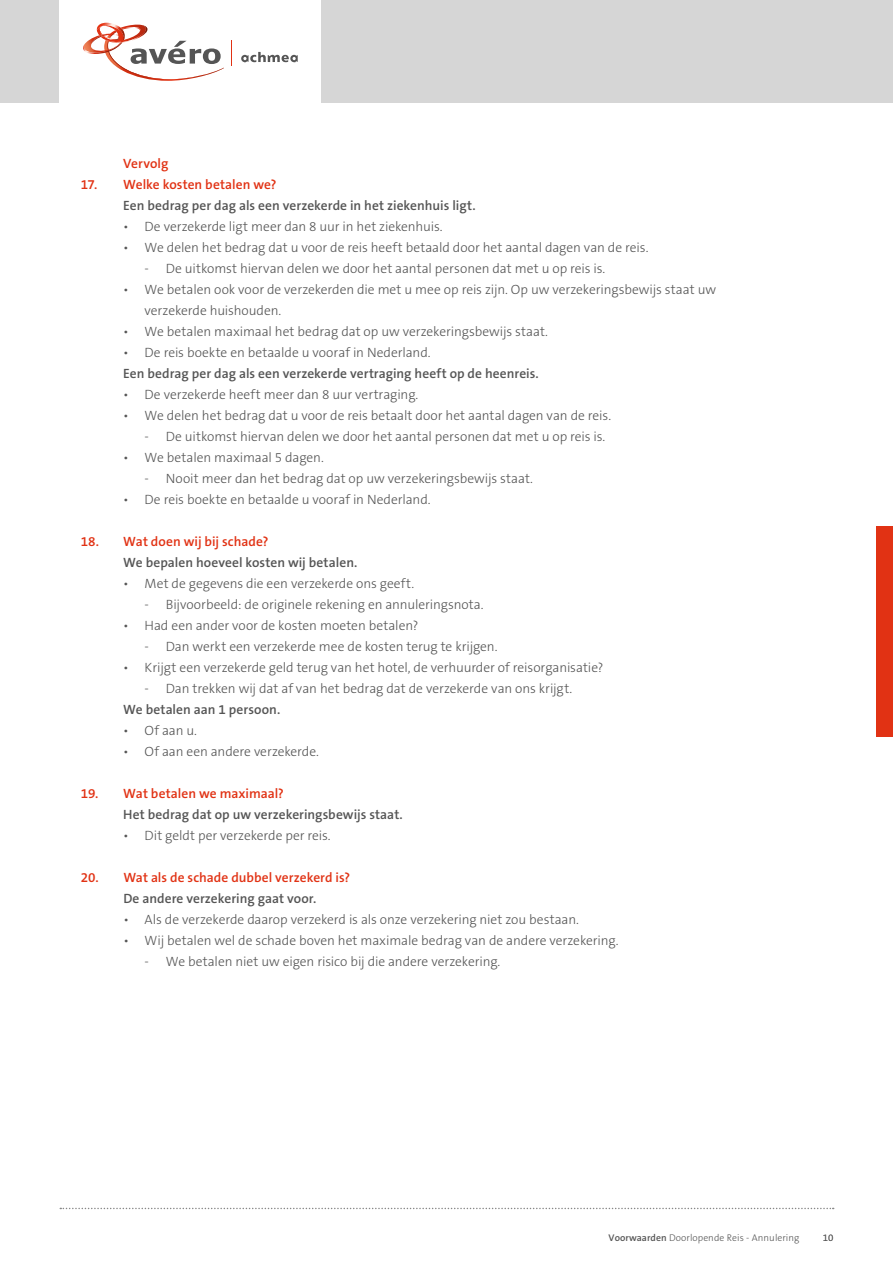
<style>
.page{position:relative;width:893px;height:1263px;background:#fff}
.page>*{position:absolute;margin:0;border:0;box-sizing:border-box;transform-origin:0 0}
.t1{font:300 13.5px/21px "The Sans B3";letter-spacing:-.005em;color:#555}
.t2{font:600 13.5px "The Sans B6";letter-spacing:.005em;color:#555}
.t3{font:600 13.5px "The Sans B6";color:#e13214}
.t4{font:300 9.75px "The Sans B3";letter-spacing:.005em;color:#555}
.s1{font-family:"The Sans B6";font-weight:600}
</style>
<div class="page">
<div style="left:0;top:0;width:893px;height:103px;background:#d6d6d6"></div>
<div style="left:60px;top:0;width:261px;height:103px;background:#fff"></div>
<svg style="left:241px;top:52px;width:57px;height:10px"></svg>
<svg style="left:83px;top:22px;width:141px;height:59px"></svg>
<svg style="left:231px;top:41px;width:1px;height:25px"></svg>
<svg style="left:60px;top:1208px;width:774px;height:1px"></svg>
<div style="left:876px;top:526px;width:17px;height:211px;background:#e13214"></div>
<p class="t3" style="left:123px;top:156px;width:47px">Vervolg</p>
<p class="t3" style="left:81px;top:177px;width:197px">17. Welke kosten betalen we?</p>
<p class="t2" style="left:123px;top:198px;width:354px">Een bedrag per dag als een verzekerde in het ziekenhuis ligt.</p>
<p class="t1" style="left:123px;top:217px;width:321px">• De verzekerde ligt meer dan 8 uur in het ziekenhuis.</p>
<p class="t1" style="left:123px;top:238px;width:527px">• We delen het bedrag dat u voor de reis heeft betaald door het aantal dagen van de reis.</p>
<p class="t1" style="left:145px;top:259px;width:462px">- De uitkomst hiervan delen we door het aantal personen dat met u op reis is.</p>
<p class="t1" style="left:145px;top:280px;width:573px;text-indent:-21px">• We betalen ook voor de verzekerden die met u mee op reis zijn. Op uw verzekeringsbewijs staat uw verzekerde huishouden.</p>
<p class="t1" style="left:123px;top:322px;width:426px">• We betalen maximaal het bedrag dat op uw verzekeringsbewijs staat.</p>
<p class="t1" style="left:123px;top:343px;width:309px">• De reis boekte en betaalde u vooraf in Nederland.</p>
<p class="t2" style="left:123px;top:366px;width:417px">Een bedrag per dag als een verzekerde vertraging heeft op de heenreis.</p>
<p class="t1" style="left:123px;top:385px;width:297px">• De verzekerde heeft meer dan 8 uur vertraging.</p>
<p class="t1" style="left:123px;top:406px;width:489px">• We delen het bedrag dat u voor de reis betaalt door het aantal dagen van de reis.</p>
<p class="t1" style="left:145px;top:427px;width:462px">- De uitkomst hiervan delen we door het aantal personen dat met u op reis is.</p>
<p class="t1" style="left:123px;top:448px;width:202px">• We betalen maximaal 5 dagen.</p>
<p class="t1" style="left:145px;top:469px;width:390px">- Nooit meer dan het bedrag dat op uw verzekeringsbewijs staat.</p>
<p class="t1" style="left:123px;top:490px;width:309px">• De reis boekte en betaalde u vooraf in Nederland.</p>
<p class="t3" style="left:81px;top:534px;width:189px">18. Wat doen wij bij schade?</p>
<p class="t2" style="left:123px;top:555px;width:236px">We bepalen hoeveel kosten wij betalen.</p>
<p class="t1" style="left:123px;top:574px;width:292px">• Met de gegevens die een verzekerde ons geeft.</p>
<p class="t1" style="left:145px;top:595px;width:341px">- Bijvoorbeeld: de originele rekening en annuleringsnota.</p>
<p class="t1" style="left:123px;top:616px;width:297px">• Had een ander voor de kosten moeten betalen?</p>
<p class="t1" style="left:145px;top:637px;width:354px">- Dan werkt een verzekerde mee de kosten terug te krijgen.</p>
<p class="t1" style="left:123px;top:658px;width:482px">• Krijgt een verzekerde geld terug van het hotel, de verhuurder of reisorganisatie?</p>
<p class="t1" style="left:145px;top:679px;width:429px">- Dan trekken wij dat af van het bedrag dat de verzekerde van ons krijgt.</p>
<p class="t2" style="left:123px;top:703px;width:159px">We betalen aan 1 persoon.</p>
<p class="t1" style="left:123px;top:721px;width:75px">• Of aan u.</p>
<p class="t1" style="left:123px;top:742px;width:197px">• Of aan een andere verzekerde.</p>
<p class="t3" style="left:81px;top:787px;width:205px">19. Wat betalen we maximaal?</p>
<p class="t2" style="left:123px;top:808px;width:281px">Het bedrag dat op uw verzekeringsbewijs staat.</p>
<p class="t1" style="left:123px;top:826px;width:209px">• Dit geldt per verzekerde per reis.</p>
<p class="t3" style="left:81px;top:871px;width:271px">20. Wat als de schade dubbel verzekerd is?</p>
<p class="t2" style="left:123px;top:892px;width:194px">De andere verzekering gaat voor.</p>
<p class="t1" style="left:123px;top:910px;width:457px">• Als de verzekerde daarop verzekerd is als onze verzekering niet zou bestaan.</p>
<p class="t1" style="left:123px;top:931px;width:497px">• Wij betalen wel de schade boven het maximale bedrag van de andere verzekering.</p>
<p class="t1" style="left:145px;top:952px;width:357px">- We betalen niet uw eigen risico bij die andere verzekering.</p>
<p class="t4" style="left:609px;top:1233px;width:192px"><span class="s1">Voorwaarden</span> Doorlopende Reis - Annulering</p>
<p class="t4" style="left:823px;top:1233px;width:12px">10</p>
</div>
